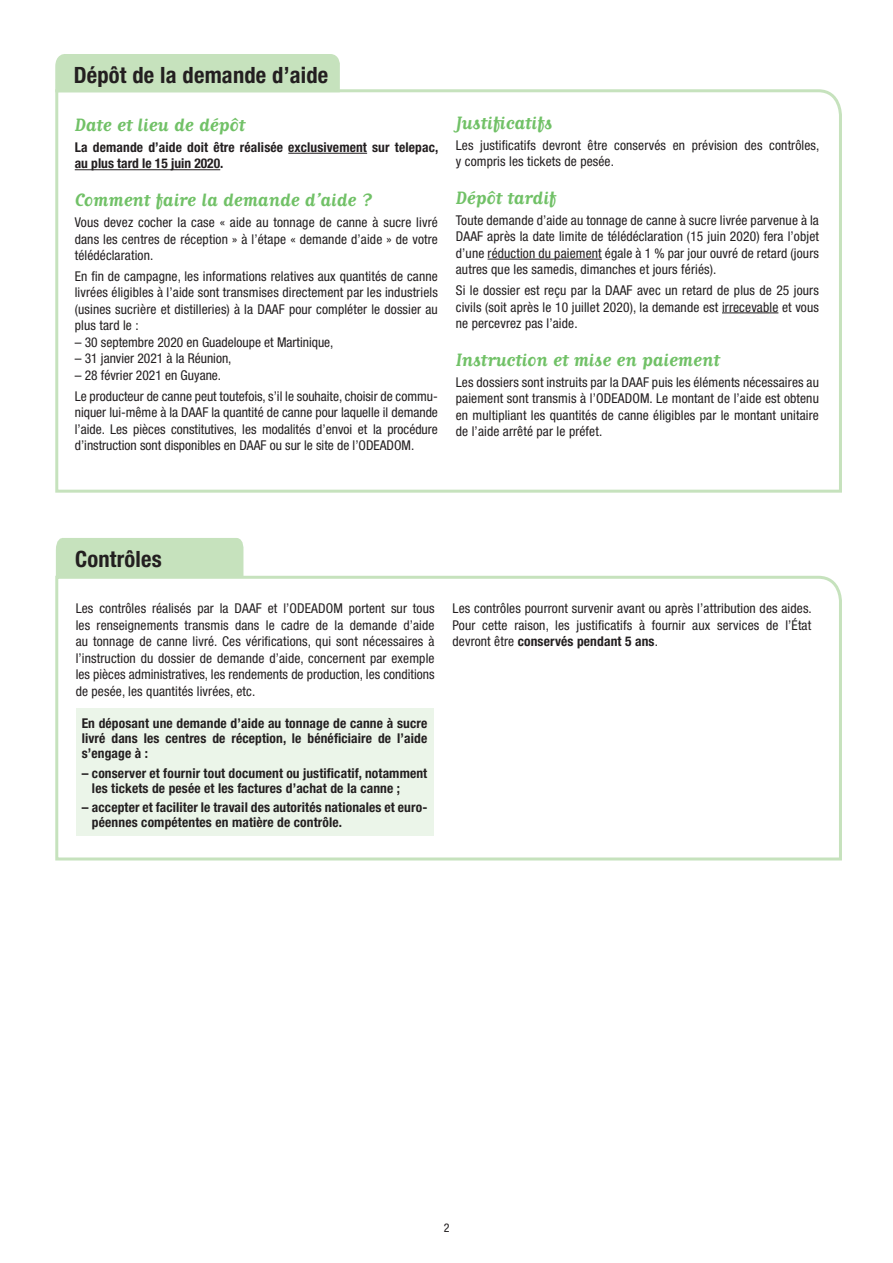
<style>
.page{position:relative;width:893px;height:1263px;background:#fff}
.page>*{position:absolute;margin:0;border:0;box-sizing:border-box;transform-origin:0 0}
.t1{font:700 condensed 22.5px "Helvetica Neue";letter-spacing:.01em;color:#231f20}
.t2{font:700 21px "Matrix Script";color:#71c167}
.t3{font:condensed 13.5px/16.5px "Helvetica Neue";letter-spacing:.01em;color:#231f20;text-align:justify}
.t4{font:700 condensed 13.5px/15px "Helvetica Neue";letter-spacing:.01em;color:#231f20}
.t5{font:condensed 12px "Helvetica Neue";color:#231f20}
.s1{font-weight:700}
</style>
<div class="page">
<svg style="left:55px;top:89px;width:787px;height:404px"></svg>
<hr style="left:288px;top:153px;width:79px;height:1px;background:#231f20">
<hr style="left:75px;top:169px;width:145px;height:1px;background:#231f20">
<hr style="left:487px;top:259px;width:115px;height:1px;background:#231f20">
<hr style="left:722px;top:313px;width:56px;height:1px;background:#231f20">
<svg style="left:55px;top:54px;width:288px;height:42px;background:#cbe4c3"></svg>
<svg style="left:55px;top:575px;width:787px;height:286px"></svg>
<div style="left:76px;top:709px;width:357px;height:127px;background:#ebf5e9"></div>
<svg style="left:55px;top:538px;width:192px;height:42px;background:#c9e3c0"></svg>
<h1 class="t1" style="left:74px;top:61px;width:256px">Dépôt de la demande d’aide</h1>
<h2 class="t2" style="left:75px;top:114px;width:172px">Date et lieu de dépôt</h2>
<p class="t4" style="left:75px;top:139px;width:365px;line-height:16.5px">La demande d’aide doit être réalisée exclusivement sur telepac, au plus tard le 15 juin 2020.</p>
<h2 class="t2" style="left:75px;top:190px;width:299px">Comment faire la demande d’aide ?</h2>
<p class="t3" style="left:75px;top:214px;width:365px">Vous devez cocher la case « aide au tonnage de canne à sucre livré dans les centres de réception » à l’étape « demande d’aide » de votre télédéclaration.</p>
<p class="t3" style="left:75px;top:268px;width:365px">En fin de campagne, les informations relatives aux quantités de canne livrées éligibles à l’aide sont transmises directement par les industriels (usines sucrière et distilleries) à la DAAF pour compléter le dossier au plus tard le :</p>
<p class="t3" style="left:75px;top:334px;width:260px">– 30 septembre 2020 en Guadeloupe et Martinique,</p>
<p class="t3" style="left:75px;top:350px;width:158px">– 31 janvier 2021 à la Réunion,</p>
<p class="t3" style="left:75px;top:365px;width:365px;line-height:20.7px">– 28 février 2021 en Guyane.<br>Le producteur de canne peut toutefois, s’il le souhaite, choisir de commu-</p>
<p class="t3" style="left:75px;top:404px;width:365px">niquer lui-même à la DAAF la quantité de canne pour laquelle il demande l’aide. Les pièces constitutives, les modalités d’envoi et la procédure d’instruction sont disponibles en DAAF ou sur le site de l’ODEADOM.</p>
<h2 class="t2" style="left:456px;top:112px;width:98px">Justificatifs</h2>
<p class="t3" style="left:456px;top:136px;width:365px">Les justificatifs devront être conservés en prévision des contrôles, y compris les tickets de pesée.</p>
<h2 class="t2" style="left:456px;top:187px;width:102px">Dépôt tardif</h2>
<p class="t3" style="left:456px;top:212px;width:365px">Toute demande d’aide au tonnage de canne à sucre livrée parvenue à la DAAF après la date limite de télédéclaration (15 juin 2020) fera l’objet d’une réduction du paiement égale à 1 % par jour ouvré de retard (jours autres que les samedis, dimanches et jours fériés).</p>
<p class="t3" style="left:456px;top:282px;width:365px">Si le dossier est reçu par la DAAF avec un retard de plus de 25 jours civils (soit après le 10 juillet 2020), la demande est irrecevable et vous ne percevrez pas l’aide.</p>
<h2 class="t2" style="left:456px;top:349px;width:265px">Instruction et mise en paiement</h2>
<p class="t3" style="left:456px;top:374px;width:365px">Les dossiers sont instruits par la DAAF puis les éléments nécessaires au paiement sont transmis à l’ODEADOM. Le montant de l’aide est obtenu en multipliant les quantités de canne éligibles par le montant unitaire de l’aide arrêté par le préfet.</p>
<h1 class="t1" style="left:75px;top:546px;width:88px">Contrôles</h1>
<p class="t3" style="left:76px;top:600px;width:360px">Les contrôles réalisés par la DAAF et l’ODEADOM portent sur tous les renseignements transmis dans le cadre de la demande d’aide au tonnage de canne livré. Ces vérifications, qui sont nécessaires à l’instruction du dossier de demande d’aide, concernent par exemple les pièces administratives, les rendements de production, les conditions de pesée, les quantités livrées, etc.</p>
<p class="t4" style="left:82px;top:716px;width:347px;text-align:justify">En déposant une demande d’aide au tonnage de canne à sucre livré dans les centres de réception, le bénéficiaire de l’aide s’engage à :</p>
<p class="t4" style="left:92px;top:765px;width:337px;text-indent:-10px">– conserver et fournir tout document ou justificatif, notamment les tickets de pesée et les factures d’achat de la canne ;</p>
<p class="t4" style="left:92px;top:799px;width:337px;text-indent:-10px">– accepter et faciliter le travail des autorités nationales et euro&shy;péennes compétentes en matière de contrôle.</p>
<p class="t3" style="left:452px;top:600px;width:361px">Les contrôles pourront survenir avant ou après l’attribution des aides.<br>Pour cette raison, les justificatifs à fournir aux services de l’État devront être <span class="s1">conservés pendant 5 ans</span>.</p>
<p class="t5" style="left:444px;top:1221px;width:7px">2</p>
</div>
